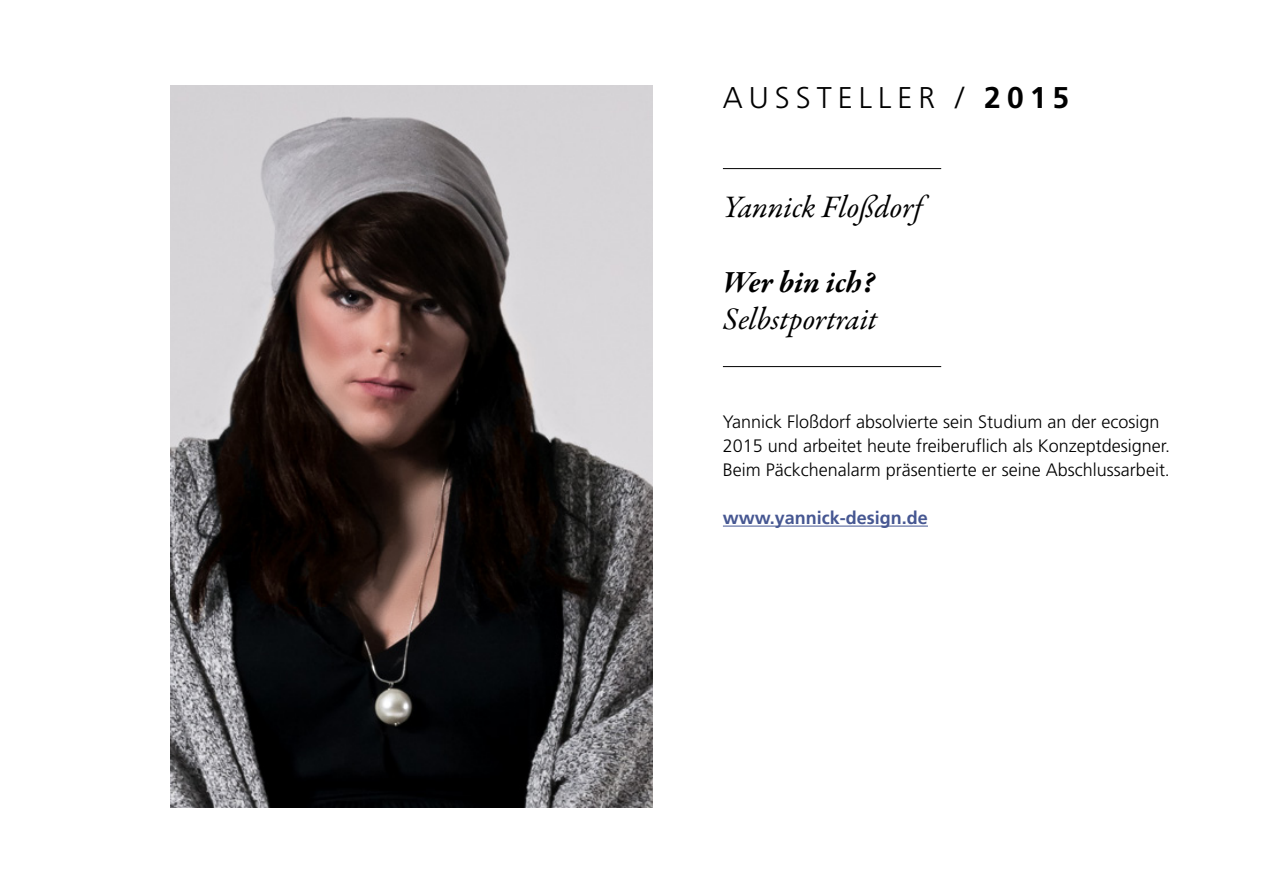
<style>
.page{position:relative;width:1263px;height:893px;background:#fff}
.page>*{position:absolute;margin:0;border:0;box-sizing:border-box;transform-origin:0 0}
.t1{font:italic 31.5px "Garamond Premr Pro";color:#000}
.t2{font:italic 700 31.5px "Garamond Premr Pro";letter-spacing:-.005em;color:#000}
.t3{font:300 30px "Frutiger LT Std";letter-spacing:.2em;color:#000}
.t4{font:300 18px/24px "Frutiger LT Std";color:#000}
.t5{font:700 18px "Frutiger LT Std";color:#465792}
.s1{font-weight:700}
</style>
<div class="page">
<img style="left:170px;top:85px;width:483px;height:723px">
<hr style="left:723px;top:526px;width:205px;height:1px;background:#465792">
<hr style="left:723px;top:366px;width:218px;height:1px;background:#000">
<hr style="left:723px;top:168px;width:218px;height:1px;background:#000">
<h2 class="t3" style="left:723px;top:80px;width:348px">AUSSTELLER / <span class="s1">2015</span></h2>
<h1 class="t1" style="left:723px;top:187px;width:201px">Yannick Floßdorf</h1>
<h1 class="t2" style="left:723px;top:263px;width:154px">Wer bin ich?</h1>
<h1 class="t1" style="left:723px;top:299px;width:156px">Selbstportrait</h1>
<p class="t4" style="left:723px;top:410px;width:449px">Yannick Floßdorf absolvierte sein Studium an der ecosign<br>2015 und arbeitet heute freiberuflich als Konzeptdesigner.<br>Beim Päckchenalarm präsentierte er seine Abschlussarbeit.</p>
<p class="t5" style="left:723px;top:507px;width:207px">www.yannick-design.de</p>
</div>
